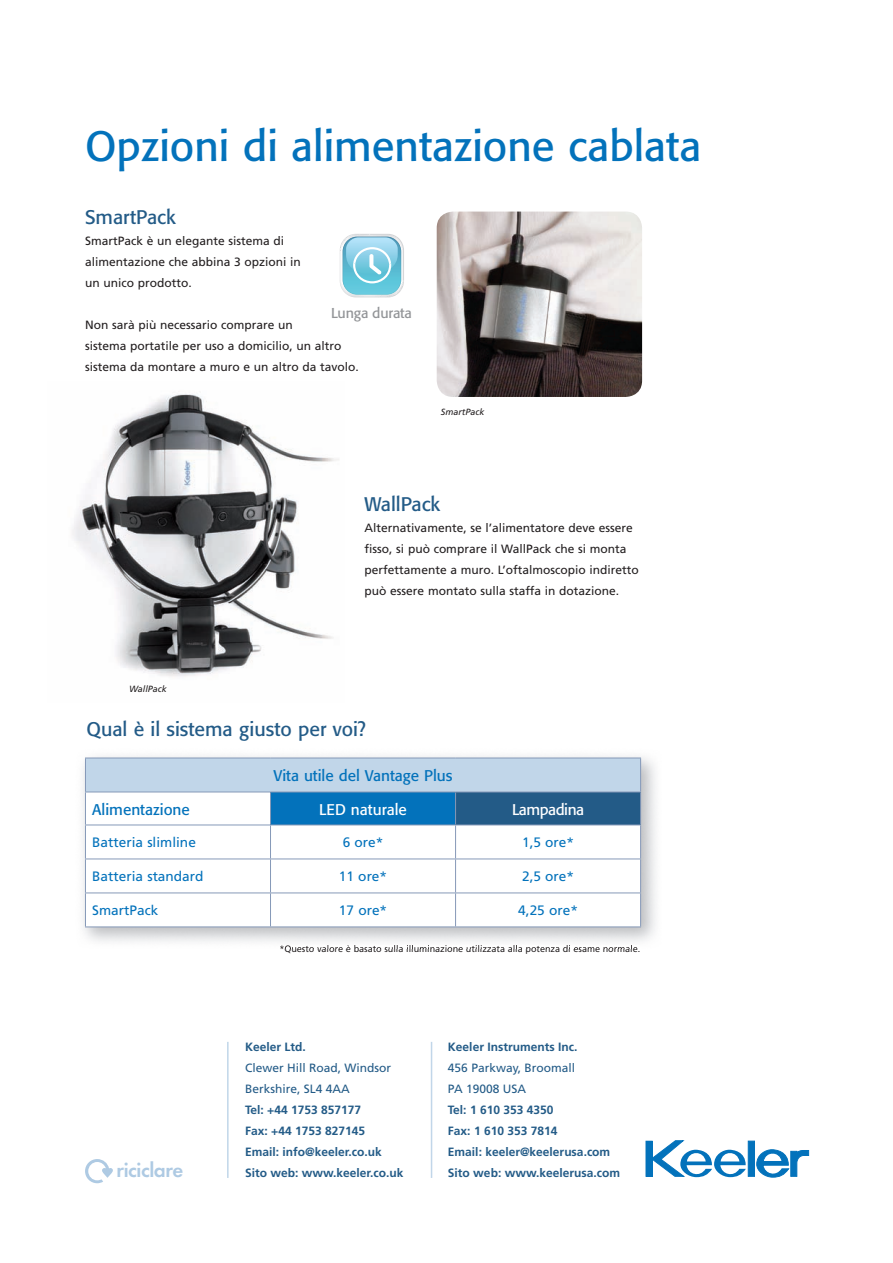
<style>
.page{position:relative;width:893px;height:1263px;background:#fff}
.page>*{position:absolute;margin:0;border:0;box-sizing:border-box;transform-origin:0 0}
.t1{font:42px "Formata BQ";color:#0372bb}
.t2{font:600 21px "Futura T";letter-spacing:-.02em;color:#aecae3}
.t3{font:19.5px "Formata BQ";color:#235b87}
.t4{font:15.3px "Formata BQ";color:#0372bb}
.t5{font:15.3px "Formata BQ";letter-spacing:-.015em;color:#fff}
.t6{font:14.25px "Formata BQ";letter-spacing:-.01em;color:#939598}
.t7{font:13.65px "Frutiger";color:#0372bb}
.t8{font:12px/21px "Frutiger";color:#231f20}
.t9{font:700 12px/21px "Frutiger";color:#235b87}
.t10{font:12px/21px "Frutiger";color:#235b87}
.t11{font:9px "Frutiger";color:#231f20}
.t12{font:italic 9px "Frutiger";color:#231f20}
</style>
<div class="page">
<img style="left:72px;top:394px;width:267px;height:283px">
<hr style="left:227px;top:1042px;width:2px;height:136px;background:#c1d6e9">
<hr style="left:431px;top:1042px;width:1px;height:136px;background:#c1d6e9">
<div style="left:646px;top:1141px;width:6px;height:35px;background:#0372bb"></div>
<svg style="left:651px;top:1140px;width:95px;height:38px"></svg>
<svg style="left:748px;top:1141px;width:6px;height:35px"></svg>
<svg style="left:757px;top:1149px;width:52px;height:29px"></svg>
<img style="left:437px;top:212px;width:205px;height:185px">
<svg style="left:340px;top:234px;width:64px;height:63px"></svg>
<img style="left:83px;top:756px;width:573px;height:186px">
<img style="left:280px;top:945px;width:357px;height:3px">
<div style="left:85px;top:758px;width:556px;height:34px;background:#c1d6e9"></div>
<div style="left:85px;top:792px;width:185px;height:33px;background:#fff"></div>
<div style="left:270px;top:792px;width:186px;height:33px;background:#0372bb"></div>
<div style="left:456px;top:792px;width:185px;height:33px;background:#235b87"></div>
<svg style="left:86px;top:825px;width:554px;height:101px"></svg>
<hr style="left:85px;top:757px;width:185px;height:1px;background:#8699b8">
<hr style="left:85px;top:758px;width:1px;height:33px;background:#8699b8">
<hr style="left:270px;top:757px;width:186px;height:1px;background:#8699b8">
<hr style="left:456px;top:757px;width:185px;height:1px;background:#8699b8">
<hr style="left:640px;top:758px;width:1px;height:33px;background:#8699b8">
<hr style="left:85px;top:791px;width:185px;height:1px;background:#8699b8">
<hr style="left:85px;top:792px;width:1px;height:32px;background:#8699b8">
<hr style="left:270px;top:791px;width:186px;height:1px;background:#8699b8">
<hr style="left:270px;top:792px;width:1px;height:32px;background:#8699b8">
<hr style="left:456px;top:791px;width:185px;height:1px;background:#8699b8">
<hr style="left:455px;top:792px;width:1px;height:32px;background:#8699b8">
<hr style="left:640px;top:792px;width:1px;height:32px;background:#8699b8">
<hr style="left:85px;top:824px;width:185px;height:1px;background:#8699b8">
<hr style="left:85px;top:825px;width:1px;height:33px;background:#8699b8">
<hr style="left:270px;top:824px;width:186px;height:1px;background:#8699b8">
<hr style="left:270px;top:825px;width:1px;height:33px;background:#8699b8">
<hr style="left:456px;top:824px;width:185px;height:1px;background:#8699b8">
<hr style="left:455px;top:825px;width:1px;height:33px;background:#8699b8">
<hr style="left:640px;top:825px;width:1px;height:33px;background:#8699b8">
<hr style="left:85px;top:858px;width:185px;height:1px;background:#8699b8">
<hr style="left:85px;top:859px;width:1px;height:33px;background:#8699b8">
<hr style="left:270px;top:858px;width:186px;height:1px;background:#8699b8">
<hr style="left:270px;top:859px;width:1px;height:33px;background:#8699b8">
<hr style="left:456px;top:858px;width:185px;height:1px;background:#8699b8">
<hr style="left:455px;top:859px;width:1px;height:33px;background:#8699b8">
<hr style="left:640px;top:859px;width:1px;height:33px;background:#8699b8">
<hr style="left:85px;top:892px;width:185px;height:1px;background:#8699b8">
<hr style="left:85px;top:893px;width:1px;height:33px;background:#8699b8">
<hr style="left:270px;top:892px;width:186px;height:1px;background:#8699b8">
<hr style="left:270px;top:893px;width:1px;height:33px;background:#8699b8">
<hr style="left:456px;top:892px;width:185px;height:1px;background:#8699b8">
<hr style="left:455px;top:893px;width:1px;height:33px;background:#8699b8">
<hr style="left:640px;top:893px;width:1px;height:33px;background:#8699b8">
<hr style="left:85px;top:926px;width:185px;height:1px;background:#8699b8">
<hr style="left:270px;top:926px;width:186px;height:1px;background:#8699b8">
<hr style="left:456px;top:926px;width:185px;height:1px;background:#8699b8">
<svg style="left:85px;top:1159px;width:28px;height:24px"></svg>
<h1 class="t1" style="left:85px;top:120px;width:618px">Opzioni di alimentazione cablata</h1>
<h3 class="t3" style="left:85px;top:205px;width:92px">SmartPack</h3>
<p class="t8" style="left:85px;top:230px;width:217px">SmartPack è un elegante sistema di alimentazione che abbina 3 opzioni in un unico prodotto.</p>
<p class="t8" style="left:85px;top:314px;width:275px">Non sarà più necessario comprare un<br>sistema portatile per uso a domicilio, un altro sistema da montare a muro e un altro da tavolo.</p>
<p class="t12" style="left:441px;top:406px;width:45px">SmartPack</p>
<p class="t6" style="left:331px;top:304px;width:82px">Lunga durata</p>
<p class="t12" style="left:129px;top:683px;width:39px">WallPack</p>
<h3 class="t3" style="left:365px;top:492px;width:77px">WallPack</h3>
<p class="t8" style="left:365px;top:517px;width:276px">Alternativamente, se l’alimentatore deve essere fisso, si può comprare il WallPack che si monta perfettamente a muro. L’oftalmoscopio indiretto può essere montato sulla staffa in dotazione.</p>
<h3 class="t3" style="left:86px;top:717px;width:281px">Qual è il sistema giusto per voi?</h3>
<p class="t4" style="left:273px;top:766px;width:181px">Vita utile del Vantage Plus</p>
<p class="t4" style="left:92px;top:800px;width:99px">Alimentazione</p>
<p class="t5" style="left:319px;top:800px;width:89px">LED naturale</p>
<p class="t5" style="left:512px;top:800px;width:74px">Lampadina</p>
<p class="t7" style="left:92px;top:834px;width:105px">Batteria slimline</p>
<p class="t7" style="left:343px;top:834px;width:42px">6 ore*</p>
<p class="t7" style="left:522px;top:834px;width:54px">1,5 ore*</p>
<p class="t7" style="left:92px;top:868px;width:113px">Batteria standard</p>
<p class="t7" style="left:339px;top:868px;width:50px">11 ore*</p>
<p class="t7" style="left:522px;top:868px;width:54px">2,5 ore*</p>
<p class="t7" style="left:92px;top:902px;width:68px">SmartPack</p>
<p class="t7" style="left:339px;top:902px;width:50px">17 ore*</p>
<p class="t7" style="left:518px;top:902px;width:61px">4,25 ore*</p>
<h2 class="t2" style="left:117px;top:1158px;width:68px">riciclare</h2>
<p class="t11" style="left:279px;top:943px;width:362px">*Questo valore è basato sulla illuminazione utilizzata alla potenza di esame normale.</p>
<p class="t9" style="left:245px;top:1036px;width:62px">Keeler Ltd.</p>
<p class="t10" style="left:245px;top:1057px;width:148px">Clewer Hill Road, Windsor<br>Berkshire, SL4 4AA</p>
<p class="t9" style="left:245px;top:1099px;width:160px">Tel: +44 1753 857177<br>Fax: +44 1753 827145<br>Email: info@keeler.co.uk<br>Sito web: www.keeler.co.uk</p>
<p class="t9" style="left:448px;top:1036px;width:131px">Keeler Instruments Inc.</p>
<p class="t10" style="left:448px;top:1057px;width:129px">456 Parkway, Broomall<br>PA 19008 USA</p>
<p class="t9" style="left:448px;top:1099px;width:174px">Tel: 1 610 353 4350<br>Fax: 1 610 353 7814<br>Email: keeler@keelerusa.com<br>Sito web: www.keelerusa.com</p>
</div>
